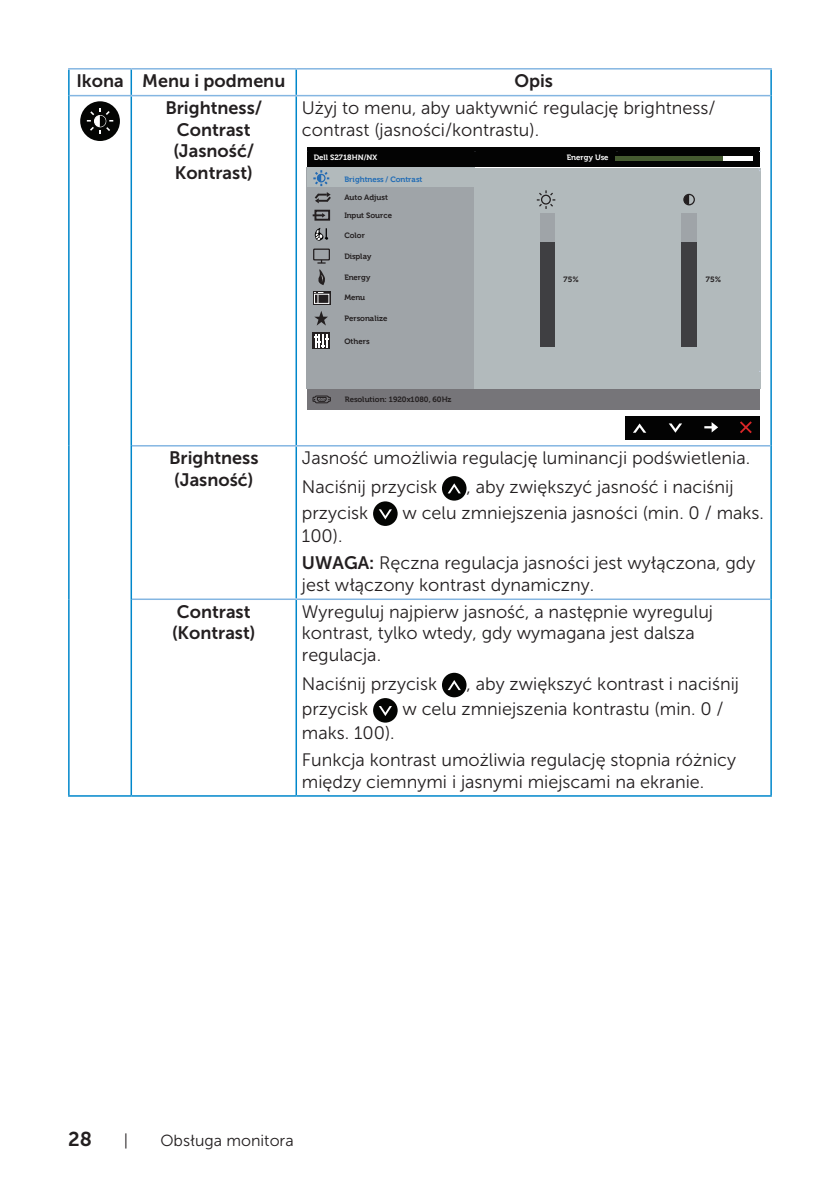
<style>
.page{position:relative;width:840px;height:1191px;background:#fff}
.page>*{position:absolute;margin:0;border:0;box-sizing:border-box;transform-origin:0 0}
.t1{font:20px "Museo Sans For Dell 700";color:#231f20}
.text_OSD_table{font:18px/21.6px "Museo Sans For Dell 300";color:#231f20}
.text_OSD_table-2{font:18px/21.6px "Museo Sans For Dell 700";color:#231f20}
.t2{font:16px "Museo Sans For Dell 300";color:#231f20}
.t3{font:700 7.8px "Museo For Dell";color:#231f20}
.t4{font:700 7.8px "Museo For Dell";color:#fff}
.t5{font:700 7.8px "Museo For Dell";color:#1f6bb5}
.s1{font-family:"Museo Sans For Dell 700"}
</style>
<div class="page">
<hr style="left:68px;top:70px;width:2px;height:26px;background:#0087cb">
<hr style="left:68px;top:68px;width:63px;height:2px;background:#84b6e2">
<hr style="left:130px;top:70px;width:2px;height:25px;background:#0087cb">
<hr style="left:131px;top:68px;width:165px;height:2px;background:#84b6e2">
<hr style="left:295px;top:70px;width:2px;height:25px;background:#0087cb">
<svg style="left:770px;top:70px;width:1px;height:26px"></svg>
<hr style="left:296px;top:68px;width:475px;height:2px;background:#84b6e2">
<hr style="left:68px;top:96px;width:2px;height:350px;background:#0087cb">
<hr style="left:68px;top:446px;width:2px;height:153px;background:#0087cb">
<hr style="left:68px;top:599px;width:2px;height:196px;background:#0087cb">
<hr style="left:70px;top:95px;width:61px;height:1px;background:#84b6e2">
<hr style="left:130px;top:96px;width:2px;height:350px;background:#0087cb">
<hr style="left:131px;top:95px;width:165px;height:1px;background:#84b6e2">
<hr style="left:295px;top:96px;width:2px;height:349px;background:#0087cb">
<hr style="left:770px;top:96px;width:1px;height:350px;background:#0087cb">
<hr style="left:296px;top:95px;width:474px;height:1px;background:#84b6e2">
<hr style="left:130px;top:446px;width:2px;height:153px;background:#0087cb">
<hr style="left:132px;top:445px;width:164px;height:1px;background:#84b6e2">
<hr style="left:295px;top:446px;width:2px;height:152px;background:#0087cb">
<hr style="left:770px;top:446px;width:1px;height:153px;background:#0087cb">
<hr style="left:296px;top:445px;width:474px;height:1px;background:#84b6e2">
<hr style="left:130px;top:599px;width:2px;height:196px;background:#0087cb">
<hr style="left:132px;top:598px;width:164px;height:2px;background:#84b6e2">
<hr style="left:295px;top:600px;width:2px;height:195px;background:#0087cb">
<hr style="left:770px;top:599px;width:1px;height:196px;background:#0087cb">
<hr style="left:296px;top:598px;width:474px;height:2px;background:#84b6e2">
<hr style="left:68px;top:795px;width:63px;height:1px;background:#0087cb">
<hr style="left:131px;top:795px;width:165px;height:1px;background:#0087cb">
<hr style="left:296px;top:795px;width:475px;height:1px;background:#0087cb">
<div style="left:80px;top:101px;width:40px;height:40px;background:#040503;border-radius:50%"></div>
<svg style="left:87px;top:108px;width:26px;height:26px"></svg>
<div style="left:306px;top:147px;width:453px;height:20px;background:#030303"></div>
<div style="left:306px;top:167px;width:169px;height:222px;background:#9fa4a8"></div>
<div style="left:473px;top:168px;width:286px;height:221px;background:#b2babc"></div>
<div style="left:306px;top:389px;width:453px;height:20px;background:#767579"></div>
<div style="left:614px;top:156px;width:138px;height:5px;background:#fff"></div>
<div style="left:614px;top:156px;width:108px;height:5px;background:#465b31"></div>
<div style="left:314px;top:210px;width:16px;height:11px;border:2px solid #231f20"></div>
<svg style="left:312px;top:213px;width:13px;height:5px"></svg>
<svg style="left:314px;top:311px;width:14px;height:14px"></svg>
<div style="left:312px;top:332px;width:18px;height:16px;background:#231f20"></div>
<svg style="left:314px;top:334px;width:14px;height:13px"></svg>
<svg style="left:313px;top:291px;width:17px;height:14px"></svg>
<div style="left:314px;top:294px;width:15px;height:10px;border:1px solid #fff"></div>
<svg style="left:314px;top:292px;width:9px;height:11px"></svg>
<div style="left:313px;top:248px;width:17px;height:13px;border:1px solid #231f20"></div>
<svg style="left:316px;top:260px;width:10px;height:25px"></svg>
<svg style="left:312px;top:395px;width:19px;height:8px"></svg>
<svg style="left:314px;top:228px;width:14px;height:13px"></svg>
<div style="left:625px;top:416px;width:134px;height:24px;background:#030303"></div>
<svg style="left:633px;top:423px;width:13px;height:10px"></svg>
<svg style="left:668px;top:423px;width:13px;height:10px"></svg>
<svg style="left:704px;top:422px;width:13px;height:10px"></svg>
<svg style="left:740px;top:421px;width:12px;height:13px"></svg>
<div style="left:539px;top:213px;width:15px;height:133px;background:#9fa4a8"></div>
<div style="left:539px;top:242px;width:15px;height:104px;background:#3f3f42"></div>
<div style="left:681px;top:213px;width:15px;height:133px;background:#9fa4a8"></div>
<div style="left:681px;top:242px;width:15px;height:104px;background:#3f3f42"></div>
<svg style="left:536px;top:190px;width:19px;height:19px"></svg>
<div style="left:683px;top:194px;width:11px;height:11px;border:1px solid #231f20;border-radius:50%"></div>
<svg style="left:683px;top:194px;width:5px;height:11px"></svg>
<div style="left:307px;top:167px;width:167px;height:20px;background:#b2babc"></div>
<svg style="left:313px;top:170px;width:18px;height:34px"></svg>
<div style="left:441px;top:476px;width:25px;height:24px;background:#040503;border-radius:50%"></div>
<svg style="left:448px;top:483px;width:12px;height:10px"></svg>
<div style="left:373px;top:501px;width:24px;height:25px;background:#040503;border-radius:50%"></div>
<svg style="left:379px;top:509px;width:13px;height:10px"></svg>
<div style="left:441px;top:673px;width:25px;height:24px;background:#040503;border-radius:50%"></div>
<svg style="left:447px;top:680px;width:13px;height:10px"></svg>
<div style="left:373px;top:698px;width:24px;height:24px;background:#040503;border-radius:50%"></div>
<svg style="left:379px;top:706px;width:13px;height:10px"></svg>
<p class="text_OSD_table-2" style="left:76px;top:70px;width:49px">Ikona</p>
<p class="text_OSD_table-2" style="left:142px;top:70px;width:144px">Menu i podmenu</p>
<p class="text_OSD_table-2" style="left:514px;top:70px;width:40px">Opis</p>
<p class="text_OSD_table-2" style="left:165px;top:97px;width:98px;text-align:center">Brightness/<br>Contrast (Jasność/<br>Kontrast)</p>
<p class="text_OSD_table" style="left:302px;top:97px;width:415px">Użyj to menu, aby uaktywnić regulację brightness/ contrast (jasności/kontrastu).</p>
<p class="t3" style="left:344px;top:211px;width:49px">Input Source</p>
<p class="t3" style="left:344px;top:230px;width:22px">Color</p>
<p class="t3" style="left:344px;top:252px;width:28px">Display</p>
<p class="t3" style="left:344px;top:273px;width:28px">Energy</p>
<p class="t3" style="left:344px;top:293px;width:22px">Menu</p>
<p class="t3" style="left:344px;top:314px;width:44px">Personalize</p>
<p class="t3" style="left:344px;top:336px;width:27px">Others</p>
<p class="t4" style="left:313px;top:153px;width:65px">Dell S2718HN/NX</p>
<p class="t4" style="left:566px;top:153px;width:43px">Energy Use</p>
<p class="t3" style="left:344px;top:193px;width:45px">Auto Adjust</p>
<p class="t5" style="left:344px;top:175px;width:79px">Brightness / Contrast</p>
<p class="t3" style="left:563px;top:275px;width:17px">75%</p>
<p class="t3" style="left:705px;top:275px;width:17px">75%</p>
<p class="t3" style="left:344px;top:395px;width:108px">Resolution: 1920x1080, 60Hz</p>
<p class="text_OSD_table-2" style="left:169px;top:447px;width:91px">Brightness (Jasność)</p>
<p class="text_OSD_table" style="left:302px;top:447px;width:449px">Jasność umożliwia regulację luminancji podświetlenia.</p>
<p class="text_OSD_table" style="left:302px;top:476px;width:137px">Naciśnij przycisk</p>
<p class="text_OSD_table" style="left:466px;top:476px;width:268px">, aby zwiększyć jasność i naciśnij</p>
<p class="text_OSD_table" style="left:302px;top:502px;width:68px">przycisk</p>
<p class="text_OSD_table" style="left:402px;top:502px;width:363px">w celu zmniejszenia jasności (min. 0 / maks.</p>
<p class="text_OSD_table" style="left:302px;top:525px;width:42px">100).</p>
<p class="text_OSD_table" style="left:302px;top:552px;width:455px"><span class="s1">UWAGA:</span> Ręczna regulacja jasności jest wyłączona, gdy jest włączony kontrast dynamiczny.</p>
<p class="text_OSD_table-2" style="left:172px;top:600px;width:85px">Contrast (Kontrast)</p>
<p class="text_OSD_table" style="left:302px;top:601px;width:412px">Wyreguluj najpierw jasność, a następnie wyreguluj kontrast, tylko wtedy, gdy wymagana jest dalsza regulacja.</p>
<p class="text_OSD_table" style="left:302px;top:673px;width:137px">Naciśnij przycisk</p>
<p class="text_OSD_table" style="left:466px;top:673px;width:274px">, aby zwiększyć kontrast i naciśnij</p>
<p class="text_OSD_table" style="left:302px;top:698px;width:68px">przycisk</p>
<p class="text_OSD_table" style="left:402px;top:698px;width:322px">w celu zmniejszenia kontrastu (min. 0 /</p>
<p class="text_OSD_table" style="left:302px;top:722px;width:94px">maks. 100).</p>
<p class="text_OSD_table" style="left:302px;top:749px;width:435px">Funkcja kontrast umożliwia regulację stopnia różnicy między ciemnymi i jasnymi miejscami na ekranie.</p>
<p class="t1" style="left:68px;top:1127px;width:25px">28</p>
<p class="t2" style="left:124px;top:1131px;width:6px">|</p>
<p class="t2" style="left:160px;top:1131px;width:135px">Obsługa monitora</p>
</div>
